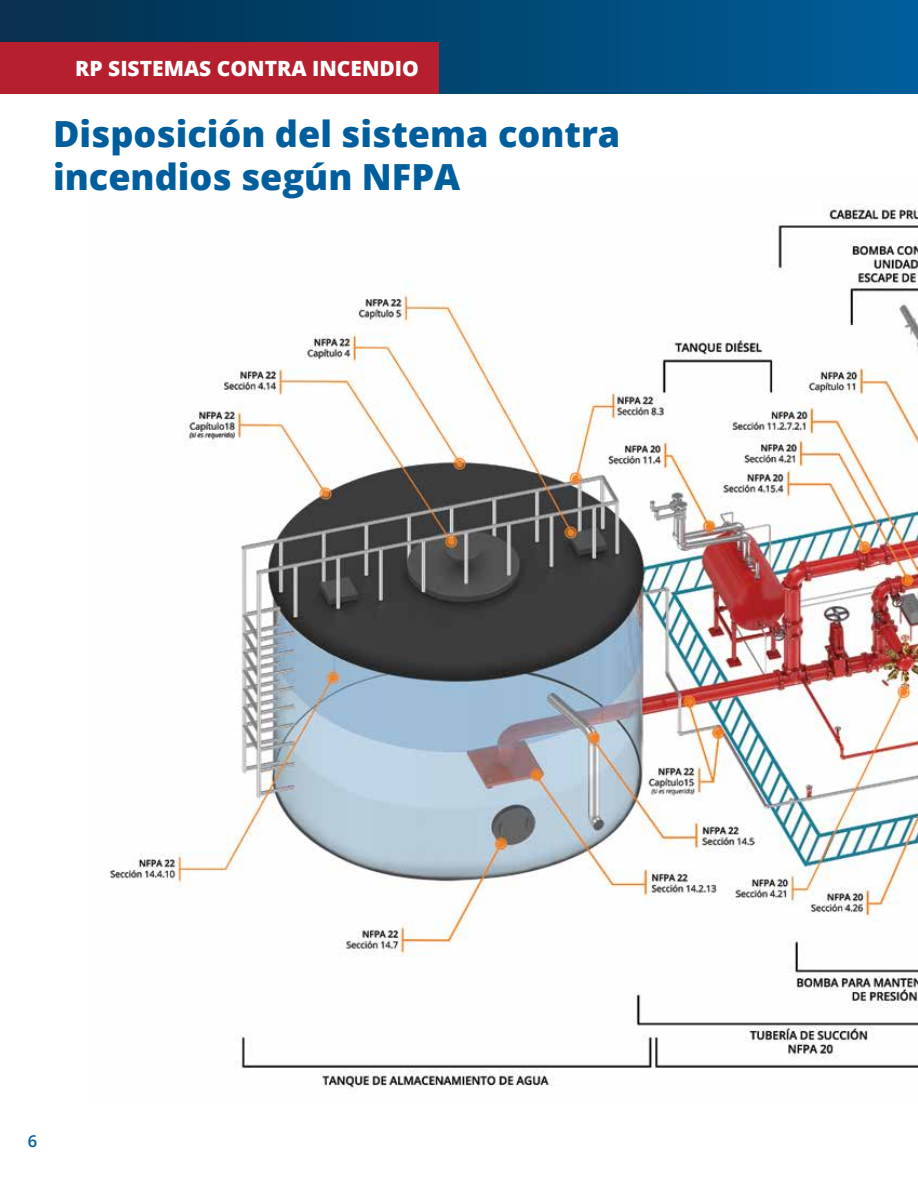
<style>
.page{position:relative;width:918px;height:1188px;background:#fff}
.page>*{position:absolute;margin:0;border:0;box-sizing:border-box;transform-origin:0 0}
.t1{font:800 36px/43.2px "Open Sans";color:#005e9d}
.t2{font:800 21px "Open Sans";color:#fff}
.t3{font:600 16.5px "Open Sans";color:#005e9d}
</style>
<div class="page">
<img style="left:109px;top:204px;width:809px;height:885px">
<div style="left:0;top:0;width:918px;height:94px;background:linear-gradient(to right,#0f2d49,#005e99)"></div>
<div style="left:0;top:43px;width:439px;height:51px;background:#b61f2e"></div>
<p class="t2" style="left:75px;top:52px;width:345px">RP SISTEMAS CONTRA INCENDIO</p>
<p class="t1" style="left:53px;top:110px;width:569px">Disposición del sistema contra incendios según NFPA</p>
<p class="t3" style="left:28px;top:1130px;width:11px">6</p>
</div>
